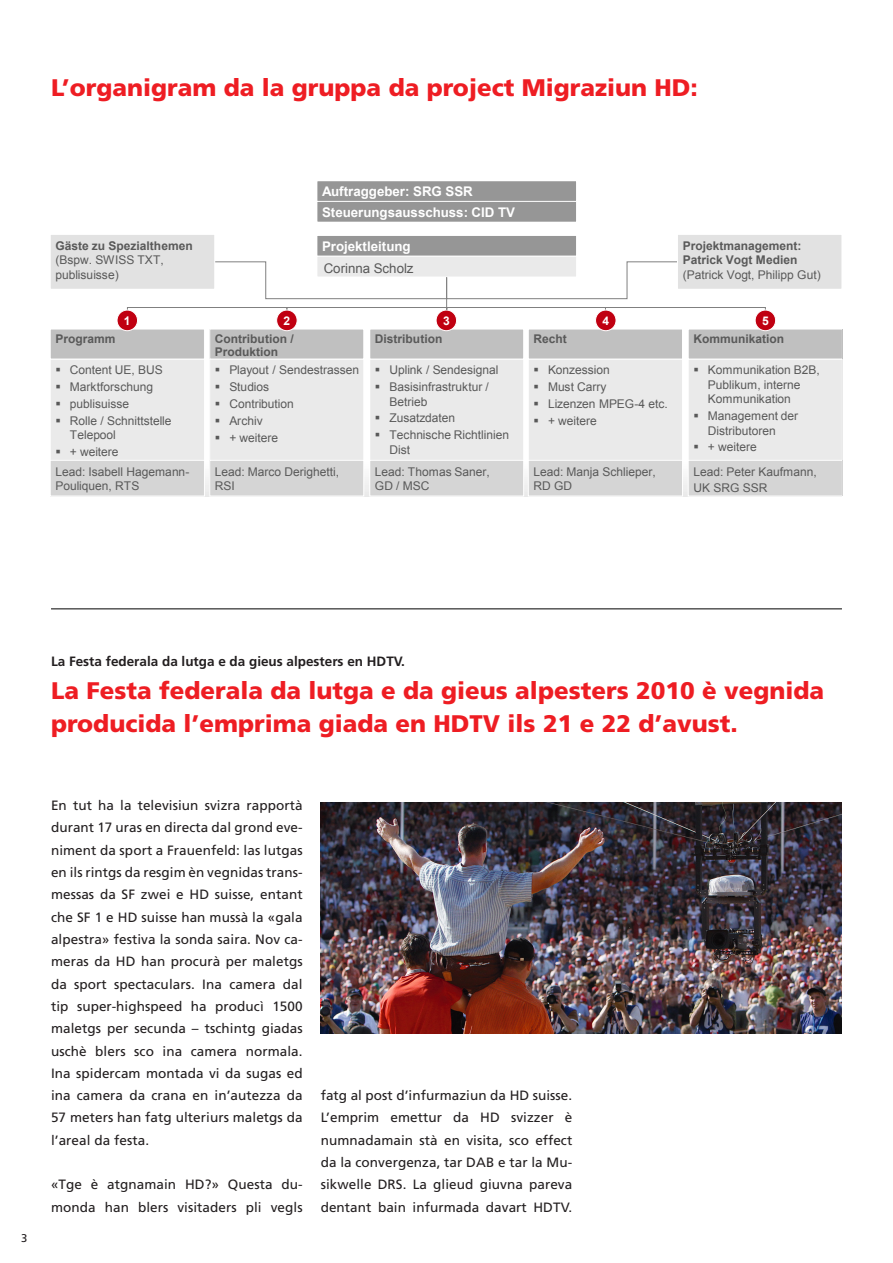
<style>
.page{position:relative;width:893px;height:1263px;background:#fff}
.page>*{position:absolute;margin:0;border:0;box-sizing:border-box;transform-origin:0 0}
.t1{font:900 24px/33px "Frutiger LT Std";color:#ee1d23}
.t2{font:13.5px/22.4px "Frutiger LT Std";letter-spacing:.005em;color:#231f20;text-align:justify}
.t3{font:700 13.5px "Frutiger LT Std";color:#231f20}
.t4{font:700 13.35px "Arial";color:#fff}
.t5{font:13.35px "Arial";color:#595959}
.t6{font:12px/14.4px "Arial";color:#595959}
.t7{font:700 12px/13.2px "Arial";color:#595959}
.t8{font:700 12px "Arial";color:#fff}
.t9{font:11.25px "Frutiger LT Std";color:#231f20}
</style>
<div class="page">
<hr style="left:51px;top:609px;width:791px;height:1px;background:#000">
<img style="left:321px;top:802px;width:521px;height:231px">
<div style="left:127px;top:307px;width:160px;height:23px;border:1px solid #808080"></div>
<div style="left:50px;top:359px;width:154px;height:104px;background:#eaeaea"></div>
<div style="left:51px;top:359px;width:154px;height:104px;border:1px solid #fff"></div>
<div style="left:210px;top:359px;width:154px;height:104px;background:#eaeaea"></div>
<div style="left:209px;top:359px;width:155px;height:104px;border:1px solid #fff"></div>
<div style="left:370px;top:359px;width:154px;height:104px;background:#eaeaea"></div>
<div style="left:369px;top:359px;width:155px;height:104px;border:1px solid #fff"></div>
<div style="left:688px;top:359px;width:154px;height:104px;background:#eaeaea"></div>
<div style="left:688px;top:359px;width:154px;height:104px;border:1px solid #fff"></div>
<div style="left:528px;top:359px;width:154px;height:104px;background:#eaeaea"></div>
<div style="left:528px;top:359px;width:155px;height:104px;border:1px solid #fff"></div>
<div style="left:50px;top:329px;width:154px;height:30px;background:#c0c0c0"></div>
<div style="left:51px;top:329px;width:154px;height:30px;border:1px solid #fff"></div>
<div style="left:210px;top:329px;width:154px;height:30px;background:#c0c0c0"></div>
<div style="left:209px;top:329px;width:155px;height:30px;border:1px solid #fff"></div>
<div style="left:370px;top:329px;width:154px;height:30px;background:#c0c0c0"></div>
<div style="left:369px;top:329px;width:155px;height:30px;border:1px solid #fff"></div>
<div style="left:688px;top:329px;width:154px;height:30px;background:#c0c0c0"></div>
<div style="left:688px;top:329px;width:154px;height:30px;border:1px solid #fff"></div>
<div style="left:528px;top:329px;width:154px;height:30px;background:#c0c0c0"></div>
<div style="left:528px;top:329px;width:155px;height:30px;border:1px solid #fff"></div>
<div style="left:50px;top:460px;width:154px;height:36px;background:#d5d5d5"></div>
<div style="left:51px;top:460px;width:154px;height:36px;border:1px solid #fff"></div>
<div style="left:210px;top:460px;width:154px;height:36px;background:#d5d5d5"></div>
<div style="left:209px;top:460px;width:155px;height:36px;border:1px solid #fff"></div>
<div style="left:370px;top:460px;width:154px;height:36px;background:#d5d5d5"></div>
<div style="left:369px;top:460px;width:155px;height:36px;border:1px solid #fff"></div>
<div style="left:528px;top:460px;width:154px;height:36px;background:#d5d5d5"></div>
<div style="left:528px;top:460px;width:155px;height:36px;border:1px solid #fff"></div>
<div style="left:688px;top:460px;width:154px;height:36px;background:#d5d5d5"></div>
<div style="left:688px;top:460px;width:154px;height:36px;border:1px solid #fff"></div>
<div style="left:317px;top:235px;width:260px;height:21px;background:#969696"></div>
<div style="left:316px;top:235px;width:261px;height:22px;border:1px solid #fff"></div>
<div style="left:317px;top:256px;width:260px;height:21px;background:#eaeaea"></div>
<div style="left:316px;top:256px;width:261px;height:21px;border:1px solid #fff"></div>
<div style="left:317px;top:201px;width:260px;height:21px;background:#969696"></div>
<div style="left:316px;top:201px;width:261px;height:22px;border:1px solid #fff"></div>
<div style="left:317px;top:181px;width:260px;height:20px;background:#969696"></div>
<div style="left:316px;top:180px;width:261px;height:22px;border:1px solid #fff"></div>
<div style="left:605px;top:307px;width:161px;height:23px;border:1px solid #808080"></div>
<div style="left:117px;top:310px;width:21px;height:21px;background:#c00011;border-radius:50%"></div>
<div style="left:117px;top:310px;width:21px;height:21px;border:1px solid #fff;border-radius:50%"></div>
<div style="left:277px;top:310px;width:20px;height:21px;background:#c00011;border-radius:50%"></div>
<div style="left:276px;top:310px;width:22px;height:21px;border:1px solid #fff;border-radius:50%"></div>
<div style="left:755px;top:310px;width:21px;height:21px;background:#c00011;border-radius:50%"></div>
<div style="left:755px;top:310px;width:21px;height:21px;border:1px solid #fff;border-radius:50%"></div>
<div style="left:595px;top:310px;width:21px;height:21px;background:#c00011;border-radius:50%"></div>
<div style="left:595px;top:310px;width:21px;height:21px;border:1px solid #fff;border-radius:50%"></div>
<div style="left:677px;top:234px;width:165px;height:55px;background:#e2e2e2"></div>
<div style="left:677px;top:234px;width:165px;height:56px;border:1px solid #fff"></div>
<div style="left:51px;top:234px;width:164px;height:55px;background:#e2e2e2"></div>
<div style="left:51px;top:234px;width:164px;height:56px;border:1px solid #fff"></div>
<div style="left:436px;top:310px;width:21px;height:21px;background:#c00011;border-radius:50%"></div>
<div style="left:436px;top:310px;width:21px;height:21px;border:1px solid #fff;border-radius:50%"></div>
<svg style="left:214px;top:261px;width:464px;height:49px"></svg>
<h1 class="t1" style="left:51px;top:71px;width:648px">L’organigram da la gruppa da project Migraziun HD:</h1>
<p class="t4" style="left:322px;top:183px;width:152px">Auftraggeber: SRG SSR</p>
<p class="t7" style="left:55px;top:239px;width:139px">Gäste zu Spezialthemen</p>
<p class="t6" style="left:55px;top:253px;width:110px">(Bspw. SWISS TXT, publisuisse)</p>
<p class="t4" style="left:322px;top:203px;width:194px">Steuerungsausschuss: CID TV</p>
<p class="t4" style="left:322px;top:237px;width:90px">Projektleitung</p>
<p class="t5" style="left:324px;top:259px;width:91px">Corinna Scholz</p>
<p class="t7" style="left:683px;top:239px;width:120px;line-height:14.4px">Projektmanagement:<br>Patrick Vogt Medien</p>
<p class="t6" style="left:683px;top:267px;width:139px">(Patrick Vogt, Philipp Gut)</p>
<p class="t8" style="left:124px;top:313px;width:8px">1</p>
<p class="t8" style="left:284px;top:313px;width:8px">2</p>
<p class="t8" style="left:603px;top:313px;width:8px">4</p>
<p class="t8" style="left:762px;top:313px;width:8px">5</p>
<p class="t8" style="left:443px;top:313px;width:8px">3</p>
<p class="t7" style="left:55px;top:333px;width:61px">Programm</p>
<p class="t7" style="left:215px;top:333px;width:80px">Contribution /<br>Produktion</p>
<p class="t7" style="left:375px;top:333px;width:69px">Distribution</p>
<p class="t7" style="left:533px;top:333px;width:35px">Recht</p>
<p class="t7" style="left:693px;top:333px;width:92px">Kommunikation</p>
<p class="t6" style="left:55px;top:363px;width:109px">▪ Content UE, BUS</p>
<p class="t6" style="left:55px;top:380px;width:99px">▪ Marktforschung</p>
<p class="t6" style="left:55px;top:397px;width:75px">▪ publisuisse</p>
<p class="t6" style="left:70px;top:414px;width:103px;text-indent:-14px">▪ Rolle / Schnittstelle<br>Telepool</p>
<p class="t6" style="left:55px;top:445px;width:65px">▪ + weitere</p>
<p class="t6" style="left:215px;top:363px;width:146px">▪ Playout / Sendestrassen</p>
<p class="t6" style="left:215px;top:380px;width:56px">▪ Studios</p>
<p class="t6" style="left:215px;top:397px;width:81px">▪ Contribution</p>
<p class="t6" style="left:215px;top:414px;width:49px">▪ Archiv</p>
<p class="t6" style="left:215px;top:431px;width:65px">▪ + weitere</p>
<p class="t6" style="left:375px;top:363px;width:125px">▪ Uplink / Sendesignal</p>
<p class="t6" style="left:389px;top:380px;width:101px;text-indent:-14px">▪ Basisinfrastruktur /<br>Betrieb</p>
<p class="t6" style="left:375px;top:411px;width:82px">▪ Zusatzdaten</p>
<p class="t6" style="left:389px;top:428px;width:121px;text-indent:-14px">▪ Technische Richtlinien<br>Dist</p>
<p class="t6" style="left:375px;top:459px;width:65px">▪ + weitere</p>
<p class="t6" style="left:708px;top:363px;width:113px;text-indent:-14px">▪ Kommunikation B2B,<br>Publikum, interne<br>Kommunikation</p>
<p class="t6" style="left:708px;top:409px;width:92px;text-indent:-14px">▪ Management der<br>Distributoren</p>
<p class="t6" style="left:693px;top:440px;width:65px">▪ + weitere</p>
<p class="t6" style="left:533px;top:363px;width:78px">▪ Konzession</p>
<p class="t6" style="left:533px;top:380px;width:75px">▪ Must Carry</p>
<p class="t6" style="left:533px;top:397px;width:136px">▪ Lizenzen MPEG-4 etc.</p>
<p class="t6" style="left:533px;top:414px;width:65px">▪ + weitere</p>
<p class="t6" style="left:55px;top:464px;width:135px">Lead: Isabell Hagemann-<br>Pouliquen, RTS</p>
<p class="t6" style="left:215px;top:464px;width:126px">Lead: Marco Derighetti,<br>RSI</p>
<p class="t6" style="left:375px;top:464px;width:116px">Lead: Thomas Saner,<br>GD / MSC</p>
<p class="t6" style="left:533px;top:464px;width:124px">Lead: Manja Schlieper,<br>RD GD</p>
<p class="t6" style="left:693px;top:463px;width:125px;line-height:16.6px">Lead: Peter Kaufmann,<br>UK SRG SSR</p>
<p class="t3" style="left:51px;top:653px;width:355px">La Festa federala da lutga e da gieus alpesters en HDTV.</p>
<h1 class="t1" style="left:51px;top:674px;width:775px">La Festa federala da lutga e da gieus alpesters 2010 è vegnida producida l’emprima giada en HDTV ils 21 e 22 d’avust.</h1>
<p class="t9" style="left:21px;top:1231px;width:8px">3</p>
<p class="t2" style="left:51px;top:794px;width:253px">En tut ha la televisiun svizra rapportà durant 17 uras en directa dal grond eve&shy;niment da sport a Frauenfeld: las lutgas en ils rintgs da resgim èn vegnidas trans&shy;messas da SF zwei e HD suisse, entant che SF 1 e HD suisse han mussà la «gala alpestra» festiva la sonda saira. Nov ca&shy;meras da HD han procurà per maletgs da sport spectaculars. Ina camera dal tip super-highspeed ha producì 1500 maletgs per secunda – tschintg giadas uschè blers sco ina camera normala.<br>Ina spidercam montada vi da sugas ed ina camera da crana en in’autezza da 57 meters han fatg ulteriurs maletgs da l’areal da festa.</p>
<p class="t2" style="left:51px;top:1173px;width:253px">«Tge è atgnamain HD?» Questa du&shy;monda han blers visitaders pli vegls</p>
<p class="t2" style="left:321px;top:1084px;width:253px">fatg al post d’infurmaziun da HD suisse.<br>L’emprim emettur da HD svizzer è numnadamain stà en visita, sco effect da la convergenza, tar DAB e tar la Mu&shy;sikwelle DRS. La glieud giuvna pareva dentant bain infurmada davart HDTV.</p>
</div>
